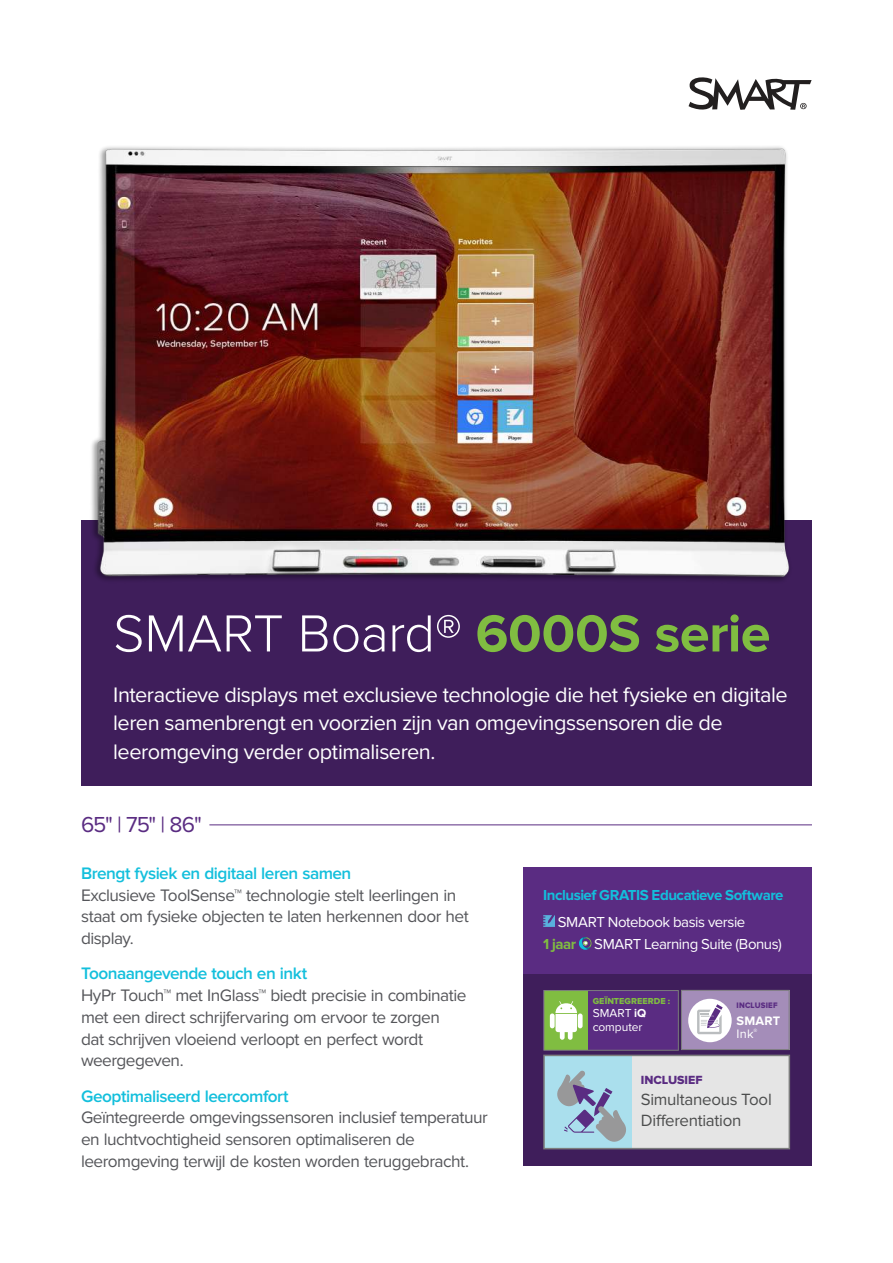
<style>
.page{position:relative;width:893px;height:1263px;background:#fff}
.page>*{position:absolute;margin:0;border:0;box-sizing:border-box;transform-origin:0 0}
.t1{font:300 54px "Proxima Nova";letter-spacing:-.01em;color:#fff}
.t2{font:22.5px "Proxima Nova";color:#5a2c82}
.t3{font:21.75px/28.5px "Proxima Nova";letter-spacing:-.02em;color:#fff}
.t4{font:17.25px/21.8px "Proxima Nova";letter-spacing:-.03em;color:#55565a}
.t5{font:600 17.25px "Proxima Nova";letter-spacing:-.03em;color:#13bfdc}
.t6{font:16.8px/21px "Proxima Nova";letter-spacing:-.02em;color:#4c4d4d}
.t7{font:15px/21.8px "Proxima Nova";letter-spacing:-.025em;color:#fff}
.t8{font:700 15px "Proxima Nova";letter-spacing:-.03em;color:#13bfdc}
.t9{font:700 12.75px/13.5px "Proxima Nova";letter-spacing:.015em;color:#fff}
.t10{font:12.3px "Proxima Nova Extrabld";letter-spacing:-.005em;color:#5a2c82}
.t11{font:12px/13.5px "Proxima Nova";letter-spacing:-.005em;color:#fff}
.t12{font:9px "Proxima Nova Extrabld";letter-spacing:.005em;color:#80bd41}
.t13{font:8.25px "Proxima Nova Extrabld";letter-spacing:.025em;color:#5a2c82;scale:.95 1}
.s1{font-weight:700;color:#80bd41}
.s2{font-weight:700}
.s3{font-weight:400}
</style>
<div class="page">
<div style="left:81px;top:520px;width:731px;height:266px;background:#3f1e5b"></div>
<img style="left:91px;top:146px;width:698px;height:435px">
<hr style="left:81px;top:824px;width:731px;height:1px;background:#5a2c82">
<div style="left:81px;top:818px;width:128px;height:12px;background:#fff"></div>
<svg style="left:688px;top:77px;width:124px;height:33px"></svg>
<div style="left:524px;top:867px;width:288px;height:298px;background:#5a2c82"></div>
<div style="left:524px;top:974px;width:288px;height:191px;background:#3f1e5b"></div>
<svg style="left:543px;top:915px;width:12px;height:12px"></svg>
<svg style="left:579px;top:937px;width:12px;height:13px"></svg>
<svg style="left:543px;top:990px;width:247px;height:159px"></svg>
<h1 class="t1" style="left:113px;top:607px;width:659px">SMART Board® <span class="s1">6000S serie</span></h1>
<p class="t3" style="left:113px;top:681px;width:676px">Interactieve displays met exclusieve technologie die het fysieke en digitale leren samenbrengt en voorzien zijn van omgevingssensoren die de leeromgeving verder optimaliseren.</p>
<h2 class="t2" style="left:81px;top:815px;width:122px">65" | 75" | 86"</h2>
<p class="t5" style="left:81px;top:866px;width:272px">Brengt fysiek en digitaal leren samen</p>
<p class="t4" style="left:81px;top:885px;width:389px">Exclusieve ToolSense™ technologie stelt leerlingen in staat om fysieke objecten te laten herkennen door het display.</p>
<p class="t5" style="left:81px;top:966px;width:228px">Toonaangevende touch en inkt</p>
<p class="t4" style="left:81px;top:985px;width:387px">HyPr Touch™ met InGlass™ biedt precisie in combinatie met een direct schrijfervaring om ervoor te zorgen dat schrijven vloeiend verloopt en perfect wordt weergegeven.</p>
<p class="t5" style="left:81px;top:1089px;width:209px">Geoptimaliseerd leercomfort</p>
<p class="t4" style="left:81px;top:1108px;width:408px">Geïntegreerde omgevingssensoren inclusief temperatuur en luchtvochtigheid sensoren optimaliseren de leeromgeving terwijl de kosten worden teruggebracht.</p>
<p class="t8" style="left:543px;top:888px;width:242px">Inclusief GRATIS Educatieve Software</p>
<p class="t7" style="left:543px;top:912px;width:240px;text-indent:15px">SMART Notebook basis versie<br><span class="s1">1 jaar</span> SMART Learning Suite (Bonus)</p>
<p class="t12" style="left:593px;top:996px;width:79px">GEÏNTEGREERDE :</p>
<p class="t11" style="left:593px;top:1007px;width:55px">SMART <span class="s2">iQ </span>computer</p>
<p class="t13" style="left:736px;top:1001px;width:45px">INCLUSIEF</p>
<p class="t9" style="left:736px;top:1014px;width:45px">SMART<br><span class="s3">Ink</span><sup>®</sup></p>
<p class="t10" style="left:641px;top:1073px;width:63px">INCLUSIEF</p>
<p class="t6" style="left:641px;top:1089px;width:132px">Simultaneous Tool<br>Differentiation</p>
</div>
